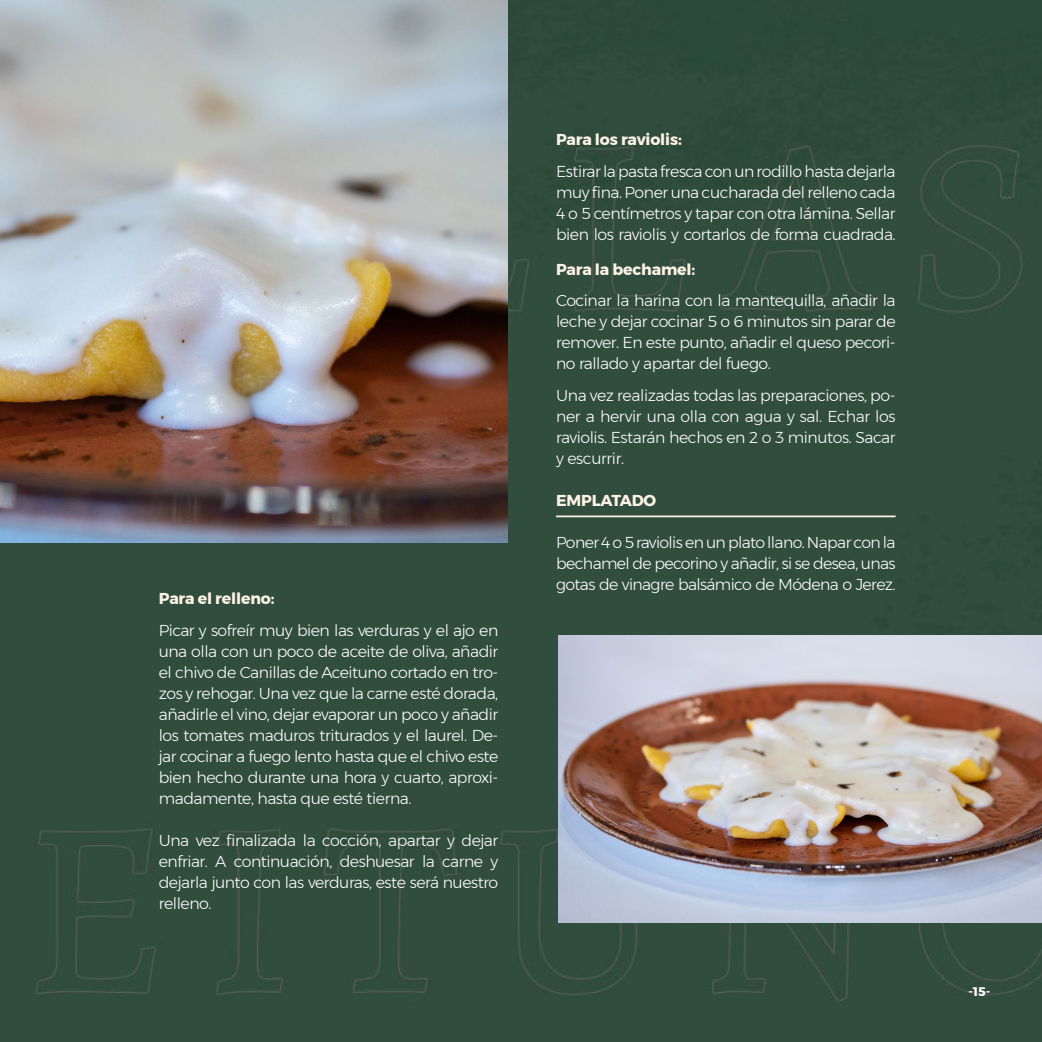
<style>
.page{position:relative;width:1042px;height:1042px;background:#314d3e}
.page>*{position:absolute;margin:0;border:0;box-sizing:border-box;transform-origin:0 0}
.t1{font:300 15.75px/21px "Montserrat";letter-spacing:-.03em;color:#fff;text-align:justify}
.t2{font:700 15.75px "Montserrat";letter-spacing:-.01em;color:#fcf3e4}
.t3{font:700 12.42px "Montserrat";color:#fff}
</style>
<div class="page">
<img style="left:0;top:0;width:507px;height:542px">
<hr style="left:556px;top:515px;width:339px;height:2px;background:#fcf3e4">
<img style="left:558px;top:636px;width:484px;height:287px">
<p class="t2" style="left:159px;top:586px;width:117px">Para el relleno:</p>
<p class="t1" style="left:159px;top:619px;width:341px">Picar y sofreír muy bien las verduras y el ajo en una olla con un poco de aceite de oliva, añadir el chivo de Canillas de Aceituno cortado en tro&shy;zos y rehogar. Una vez que la carne esté dorada, añadirle el vino, dejar evaporar un poco y añadir los tomates maduros triturados y el laurel. De&shy;jar cocinar a fuego lento hasta que el chivo este bien hecho durante una hora y cuarto, aproxi&shy;madamente, hasta que esté tierna.</p>
<p class="t1" style="left:159px;top:829px;width:341px">Una vez finalizada la cocción, apartar y dejar enfriar. A continuación, deshuesar la carne y dejarla junto con las verduras, este será nuestro relleno.</p>
<p class="t2" style="left:556px;top:127px;width:127px">Para los raviolis:</p>
<p class="t1" style="left:556px;top:161px;width:341px">Estirar la pasta fresca con un rodillo hasta dejarla muy fina. Poner una cucharada del relleno cada 4 o 5 centímetros y tapar con otra lámina. Sellar bien los raviolis y cortarlos de forma cuadrada.</p>
<p class="t2" style="left:556px;top:257px;width:141px">Para la bechamel:</p>
<p class="t1" style="left:556px;top:290px;width:341px">Cocinar la harina con la mantequilla, añadir la leche y dejar cocinar 5 o 6 minutos sin parar de remover. En este punto, añadir el queso pecori&shy;no rallado y apartar del fuego.</p>
<p class="t1" style="left:556px;top:385px;width:341px">Una vez realizadas todas las preparaciones, po&shy;ner a hervir una olla con agua y sal. Echar los raviolis. Estarán hechos en 2 o 3 minutos. Sacar y escurrir.</p>
<p class="t2" style="left:556px;top:488px;width:101px">EMPLATADO</p>
<p class="t1" style="left:556px;top:532px;width:341px">Poner 4 o 5 raviolis en un plato llano. Napar con la bechamel de pecorino y añadir, si se desea, unas gotas de vinagre balsámico de Módena o Jerez.</p>
<p class="t3" style="left:968px;top:981px;width:24px">-15-</p>
</div>
